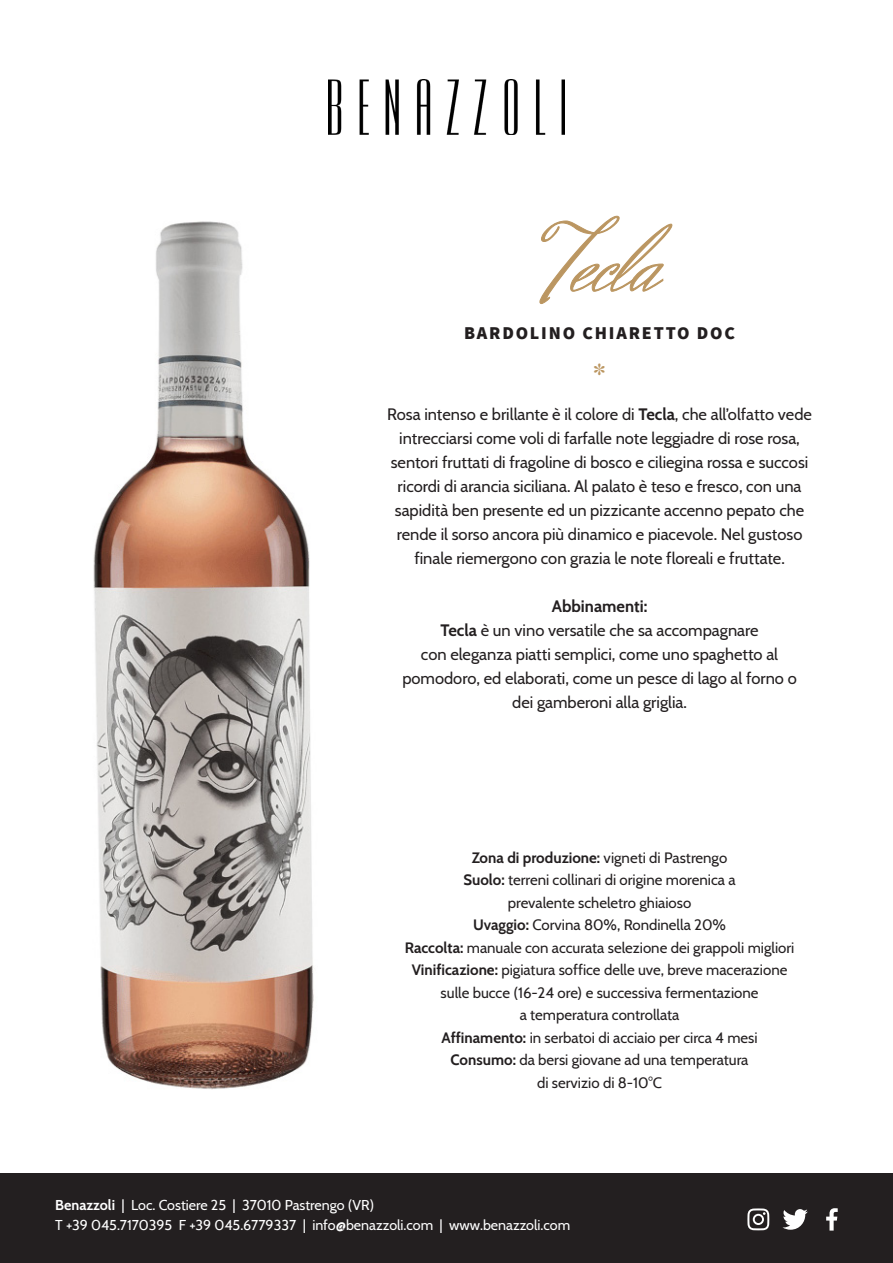
<style>
.page{position:relative;width:893px;height:1263px;background:#fff}
.page>*{position:absolute;margin:0;border:0;box-sizing:border-box;transform-origin:0 0}
.t1{font:99px "Herr Von Muellerhoff";color:#bb9661}
.t2{font:900 18px "Source Sans Pro";letter-spacing:.1em;color:#231f20}
.t3{font:16.5px/24px "Cabin";color:#231f20;text-align:center}
.t4{font:700 16.5px "Cabin";color:#231f20}
.t5{font:15px/22.5px "Cabin";color:#231f20;text-align:center}
.t6{font:14.25px "Cabin";color:#fff}
.s1{font-weight:700}
</style>
<div class="page">
<img style="left:93px;top:221px;width:221px;height:869px">
<svg style="left:539px;top:215px;width:134px;height:89px"></svg>
<div style="left:0;top:1174px;width:893px;height:89px;background:#231f20"></div>
<img style="left:329px;top:79px;width:235px;height:55px">
<svg style="left:826px;top:1208px;width:12px;height:22px"></svg>
<svg style="left:782px;top:1209px;width:26px;height:21px"></svg>
<svg style="left:747px;top:1208px;width:22px;height:22px"></svg>
<p class="t1" style="left:540px;top:199px;width:121px">Tecla</p>
<p class="t2" style="left:464px;top:322px;width:272px">BARDOLINO CHIARETTO DOC</p>
<p class="t3" style="left:387px;top:401px;width:426px">Rosa intenso e brillante è il colore di <span class="s1">Tecla</span>, che all’olfatto vede intrecciarsi come voli di farfalle note leggiadre di rose rosa, sentori fruttati di fragoline di bosco e ciliegina rossa e succosi ricordi di arancia siciliana. Al palato è teso e fresco, con una sapidità ben presente ed un pizzicante accenno pepato che rende il sorso ancora più dinamico e piacevole. Nel gustoso finale riemergono con grazia le note floreali e fruttate.</p>
<p class="t4" style="left:552px;top:593px;width:97px">Abbinamenti:</p>
<p class="t3" style="left:402px;top:617px;width:396px"><span class="s1">Tecla</span> è un vino versatile che sa accompagnare<br>con eleganza piatti semplici, come uno spaghetto al pomodoro, ed elaborati, come un pesce di lago al forno o dei gamberoni alla griglia.</p>
<p class="t5" style="left:472px;top:845px;width:257px"><span class="s1">Zona di produzione:</span> vigneti di Pastrengo</p>
<p class="t5" style="left:463px;top:867px;width:274px"><span class="s1">Suolo:</span> terreni collinari di origine morenica a prevalente scheletro ghiaioso</p>
<p class="t5" style="left:473px;top:912px;width:255px"><span class="s1">Uvaggio:</span> Corvina 80%, Rondinella 20%</p>
<p class="t5" style="left:405px;top:935px;width:391px"><span class="s1">Raccolta:</span> manuale con accurata selezione dei grappoli migliori</p>
<p class="t5" style="left:412px;top:957px;width:377px"><span class="s1">Vinificazione:</span> pigiatura soffice delle uve, breve macerazione sulle bucce (16-24 ore) e successiva fermentazione<br>a temperatura controllata</p>
<p class="t5" style="left:442px;top:1025px;width:317px"><span class="s1">Affinamento:</span> in serbatoi di acciaio per circa 4 mesi</p>
<p class="t5" style="left:451px;top:1047px;width:299px"><span class="s1">Consumo:</span> da bersi giovane ad una temperatura di servizio di 8-10°C</p>
<p class="t6" style="left:55px;top:1194px;width:320px"><span class="s1">Benazzoli</span> | Loc. Costiere 25 | 37010 Pastrengo (VR)</p>
<p class="t6" style="left:55px;top:1214px;width:516px">T +39 045.7170395 F +39 045.6779337 | info@benazzoli.com | www.benazzoli.com</p>
</div>
